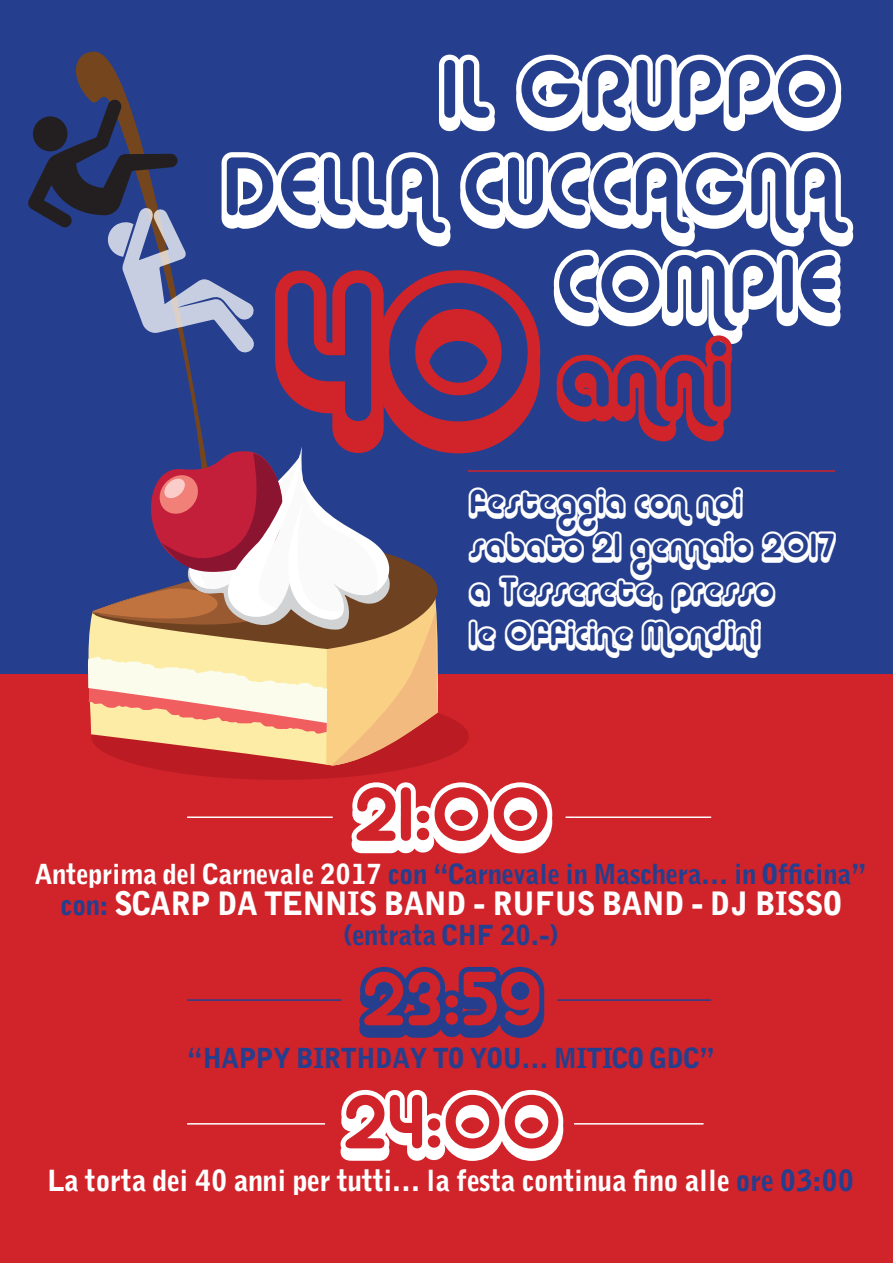
<style>
.page{position:relative;width:893px;height:1263px;background:#fff}
.page>*{position:absolute;margin:0;border:0;box-sizing:border-box;transform-origin:0 0}
.t1{font:90.3px "Alba Super";color:#d1232a}
.t2{font:81px "Alba Super";color:#fff}
.t3{font:75px "Alba Super";letter-spacing:-.02em;color:#fff}
.t4{font:75px "Alba Super";color:#253f8e}
.t5{font:33.15px "Alba Super";color:#fff}
.t6{font:900 31.5px "Grotesque";letter-spacing:-.02em;color:#fff}
.t7{font:900 28.5px "Grotesque";letter-spacing:-.02em;color:#fff}
.t8{font:900 27px "Grotesque";letter-spacing:-.02em;color:#253f8e}
.s1{font-size:193.5px}
.s2{color:#fff}
.s3{font-size:27px;color:#253f8e}
.s4{color:#253f8e}
</style>
<div class="page">
<div style="left:0;top:0;width:893px;height:674px;background:#253f8e"></div>
<div style="left:0;top:674px;width:893px;height:589px;background:#d1232a"></div>
<div style="left:91px;top:693px;width:378px;height:87px;background:#bb1c23;border-radius:50%"></div>
<svg style="left:76px;top:51px;width:128px;height:396px"></svg>
<svg style="left:88px;top:447px;width:350px;height:319px"></svg>
<svg style="left:28px;top:99px;width:226px;height:255px"></svg>
<hr style="left:468px;top:470px;width:367px;height:2px;background:#d1232a">
<hr style="left:187px;top:816px;width:146px;height:2px;background:#fff">
<hr style="left:566px;top:816px;width:145px;height:2px;background:#fff">
<hr style="left:187px;top:999px;width:154px;height:2px;background:#253f8e">
<hr style="left:557px;top:999px;width:154px;height:2px;background:#253f8e">
<hr style="left:187px;top:1123px;width:138px;height:1px;background:#fff">
<hr style="left:574px;top:1123px;width:130px;height:1px;background:#fff">
<p class="t2" style="left:439px;top:42px;width:401px">IL GRUPPO</p>
<p class="t2" style="left:222px;top:139px;width:618px">DELLA CUCCAGNA</p>
<p class="t2" style="left:554px;top:237px;width:286px">COMPIE</p>
<p class="t1" style="left:275px;top:322px;width:454px"><span class="s1">40</span> anni</p>
<p class="t5" style="left:469px;top:482px;width:274px">festeggia con noi</p>
<p class="t5" style="left:469px;top:526px;width:367px">sabato 21 gennaio 2017</p>
<p class="t5" style="left:469px;top:570px;width:307px">a Tesserete, presso</p>
<p class="t5" style="left:469px;top:614px;width:292px">le Officine Mondini</p>
<p class="t3" style="left:352px;top:770px;width:199px">21:00</p>
<p class="t8" style="left:35px;top:857px;width:833px"><span class="s2">Anteprima del Carnevale 2017</span> con “Carnevale in Maschera… in Officina”</p>
<p class="t6" style="left:60px;top:884px;width:783px"><span class="s3">con:</span> SCARP DA TENNIS BAND - RUFUS BAND - DJ BISSO</p>
<p class="t8" style="left:344px;top:919px;width:216px">(entrata CHF 20.-)</p>
<p class="t4" style="left:360px;top:955px;width:183px">23:59</p>
<p class="t8" style="left:187px;top:1042px;width:530px">“HAPPY BIRTHDAY TO YOU… MITICO GDC”</p>
<p class="t3" style="left:341px;top:1078px;width:221px">24:00</p>
<p class="t7" style="left:47px;top:1163px;width:808px">La torta dei 40 anni per tutti… la festa continua fino alle <span class="s4">ore 03:00</span></p>
</div>
